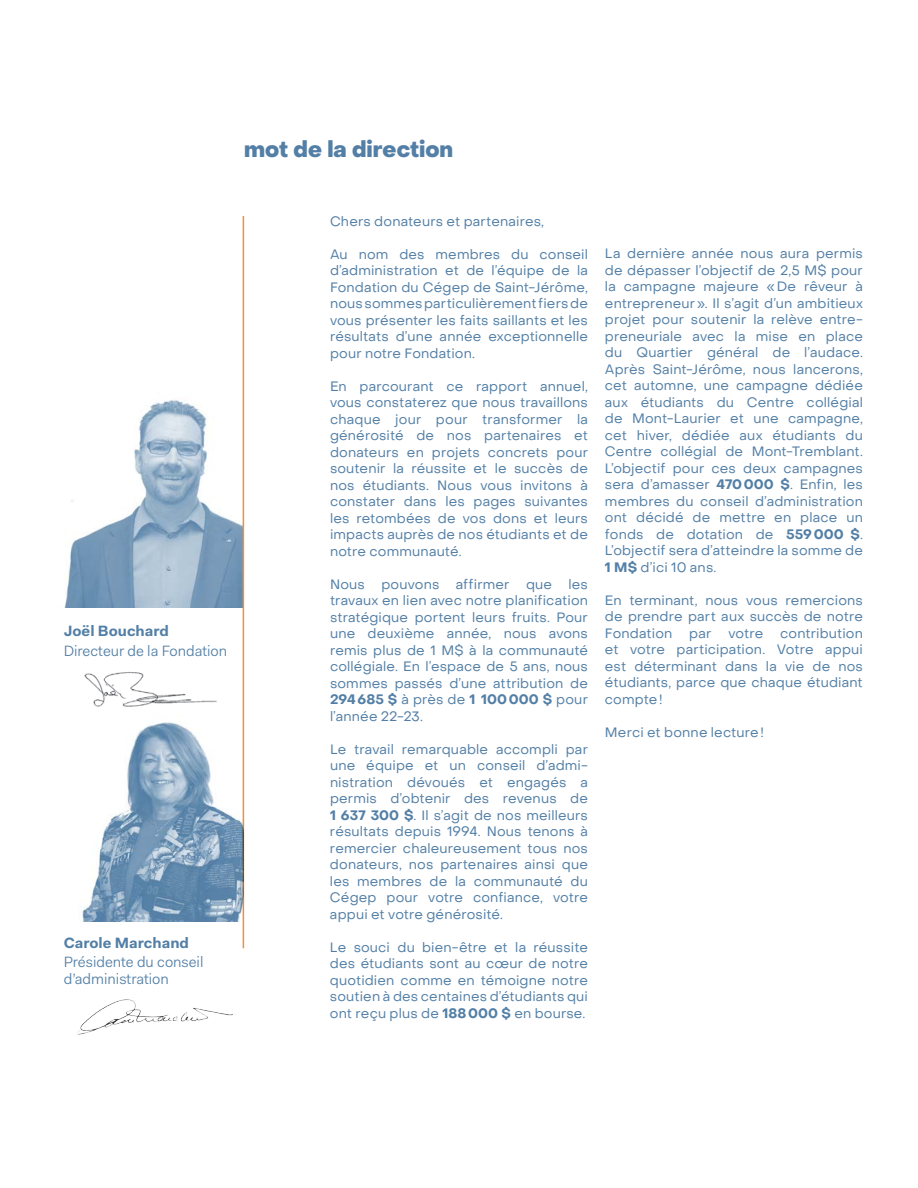
<style>
.page{position:relative;width:918px;height:1188px;background:#fff}
.page>*{position:absolute;margin:0;border:0;box-sizing:border-box;transform-origin:0 0}
.t1{font:800 22.5px "Object Sans";color:#537fa6}
.t2{font:15px/19.5px "Fakt Pro Blond";color:#537fa6}
.texte_normal{font:13.5px/16.5px "Object Sans";letter-spacing:.01em;color:#537fa6;text-align:justify}
.s1{font-family:"Fakt Pro";font-weight:700}
.s2{font-weight:700}
</style>
<div class="page">
<img style="left:64px;top:381px;width:179px;height:227px">
<hr style="left:243px;top:216px;width:1px;height:732px;background:#f28f38">
<img style="left:77px;top:1000px;width:155px;height:34px">
<img style="left:84px;top:672px;width:133px;height:34px">
<img style="left:82px;top:706px;width:161px;height:215px">
<p class="t1" style="left:244px;top:136px;width:211px">mot de la direction</p>
<p class="t2" style="left:64px;top:621px;width:165px"><span class="s1">Joël Bouchard<br></span>Directeur de la Fondation</p>
<p class="t2" style="left:64px;top:933px;width:141px"><span class="s1">Carole Marchand<br></span>Présidente du conseil</p>
<p class="t2" style="left:64px;top:969px;width:107px">d’administration</p>
<p class="texte_normal" style="left:330px;top:213px;width:216px">Chers donateurs et partenaires,</p>
<p class="texte_normal" style="left:330px;top:246px;width:260px">Au nom des membres du conseil d’administration et de l’équipe de la Fondation du Cégep de Saint-Jérôme, nous sommes particulièrement fiers de vous présenter les faits saillants et les résultats d’une année exceptionnelle pour notre Fondation.</p>
<p class="texte_normal" style="left:330px;top:378px;width:260px">En parcourant ce rapport annuel, vous constaterez que nous travaillons chaque jour pour transformer la générosité de nos partenaires et donateurs en projets concrets pour soutenir la réussite et le succès de nos étudiants. Nous vous invitons à constater dans les pages suivantes les retombées de vos dons et leurs impacts auprès de nos étudiants et de notre communauté.</p>
<p class="texte_normal" style="left:330px;top:576px;width:260px">Nous pouvons affirmer que les travaux en lien avec notre planification stratégique portent leurs fruits. Pour une deuxième année, nous avons remis plus de 1 M$ à la communauté collégiale. En l’espace de 5 ans, nous sommes passés d’une attribution de <span class="s2">294685 $</span> à près de <span class="s2">1 100000 $</span> pour l’année 22-23.</p>
<p class="texte_normal" style="left:330px;top:741px;width:260px">Le travail remarquable accompli par une équipe et un conseil d’admi&shy;nistration dévoués et engagés a permis d’obtenir des revenus de <span class="s2">1 637 300 $</span>. Il s’agit de nos meilleurs résultats depuis 1994. Nous tenons à remercier chaleureusement tous nos donateurs, nos partenaires ainsi que les membres de la communauté du Cégep pour votre confiance, votre appui et votre générosité.</p>
<p class="texte_normal" style="left:330px;top:939px;width:260px">Le souci du bien-être et la réussite des étudiants sont au cœur de notre quotidien comme en témoigne notre soutien à des centaines d’étudiants qui ont reçu plus de <span class="s2">188000 $</span> en bourse.</p>
<p class="texte_normal" style="left:605px;top:245px;width:260px">La dernière année nous aura permis de dépasser l’objectif de 2,5 M$ pour la campagne majeure «De rêveur à entrepreneur». Il s’agit d’un ambitieux projet pour soutenir la relève entre&shy;preneuriale avec la mise en place du Quartier général de l’audace.<br>Après Saint-Jérôme, nous lancerons, cet automne, une campagne dédiée aux étudiants du Centre collégial de Mont-Laurier et une campagne, cet hiver, dédiée aux étudiants du Centre collégial de Mont-Tremblant.<br>L’objectif pour ces deux campagnes sera d’amasser <span class="s2">470000 $</span>. Enfin, les membres du conseil d’administration ont décidé de mettre en place un fonds de dotation de <span class="s2">559000 $</span>.<br>L’objectif sera d’atteindre la somme de <span class="s2">1 M$</span> d’ici 10 ans.</p>
<p class="texte_normal" style="left:605px;top:592px;width:259px">En terminant, nous vous remercions de prendre part aux succès de notre Fondation</p>
<p class="texte_normal" style="left:605px;top:625px;width:260px;text-indent:175px">contribution et votre participation. Votre appui est déterminant dans la vie de nos étudiants, parce que chaque étudiant compte!</p>
<p class="texte_normal" style="left:605px;top:724px;width:161px">Merci et bonne lecture!</p>
<p class="texte_normal" style="left:689px;top:625px;width:24px">par</p>
<p class="texte_normal" style="left:728px;top:625px;width:36px">votre</p>
</div>
